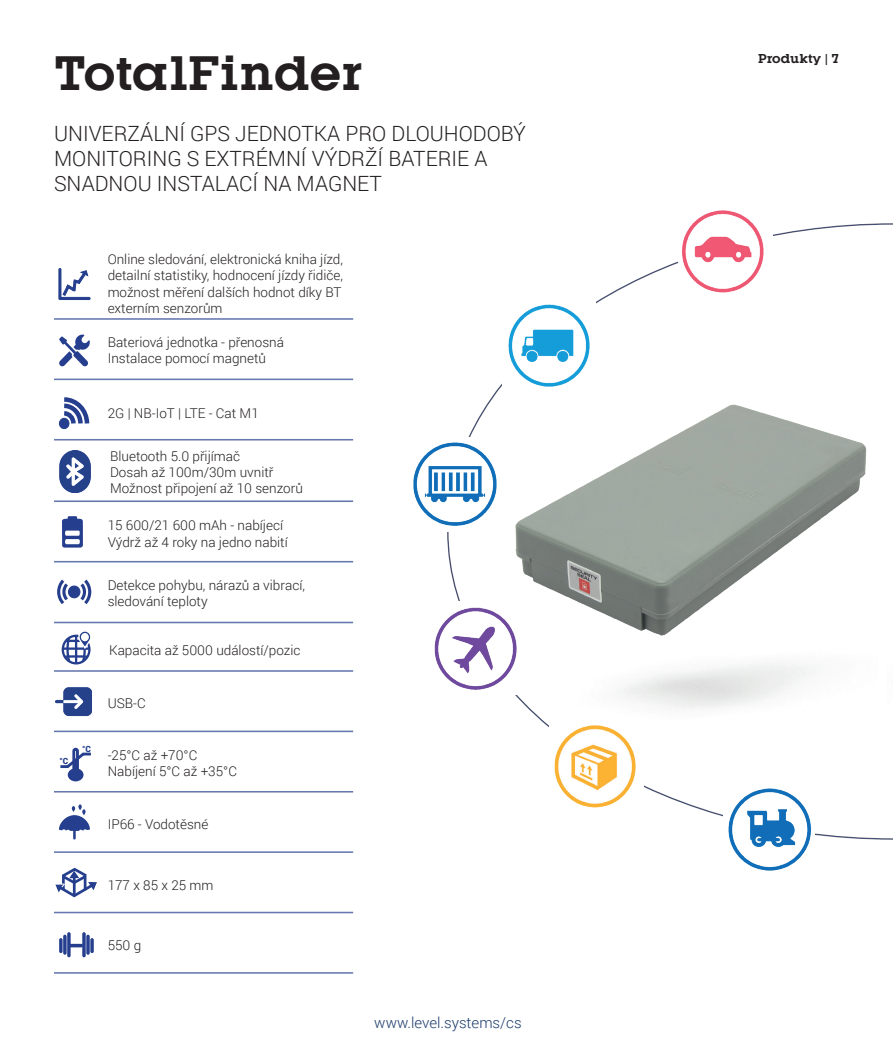
<style>
.page{position:relative;width:893px;height:1063px;background:#fff}
.page>*{position:absolute;margin:0;border:0;box-sizing:border-box;transform-origin:0 0}
.t1{font:700 45px "Kettering 105";color:#231f20}
.t2{font:300 21px/25.2px "Roboto";color:#231f20}
.t3{font:300 15px "Roboto";color:#1c3c6d}
.t4{font:300 13.5px/16.2px "Roboto";color:#231f20}
.t5{font:700 12px "Kettering 105";color:#231f20}
.t6{font:900 8.55px "Roboto";color:#253f8e}
</style>
<div class="page">
<img style="left:681px;top:210px;width:83px;height:83px">
<img style="left:554px;top:725px;width:82px;height:83px">
<img style="left:434px;top:607px;width:83px;height:83px">
<img style="left:728px;top:788px;width:84px;height:83px">
<img style="left:508px;top:304px;width:82px;height:83px">
<img style="left:413px;top:442px;width:84px;height:84px">
<img style="left:506px;top:404px;width:333px;height:237px">
<img style="left:839px;top:436px;width:32px;height:236px">
<div style="left:59px;top:418px;width:10px;height:11px;border:1px solid #253f8e;border-radius:50%"></div>
<svg style="left:60px;top:397px;width:30px;height:31px"></svg>
<svg style="left:62px;top:516px;width:21px;height:32px"></svg>
<div style="left:69px;top:586px;width:11px;height:12px;background:#253f8e;border-radius:50%"></div>
<div style="left:68px;top:586px;width:12px;height:12px;border:1px solid #253f8e;border-radius:50%"></div>
<svg style="left:57px;top:579px;width:14px;height:25px"></svg>
<svg style="left:77px;top:579px;width:15px;height:25px"></svg>
<div style="left:68px;top:768px;width:16px;height:13px;background:#253f8e;border-radius:50%"></div>
<div style="left:72px;top:748px;width:7px;height:27px;border:3px solid #253f8e;border-radius:2px"></div>
<svg style="left:60px;top:750px;width:31px;height:21px"></svg>
<svg style="left:63px;top:270px;width:25px;height:26px"></svg>
<div style="left:59px;top:268px;width:2px;height:32px;border:1px solid #253f8e"></div>
<div style="left:60px;top:297px;width:30px;height:3px;border:1px solid #253f8e"></div>
<svg style="left:59px;top:804px;width:31px;height:35px"></svg>
<svg style="left:59px;top:938px;width:4px;height:15px"></svg>
<svg style="left:63px;top:935px;width:4px;height:20px"></svg>
<svg style="left:67px;top:932px;width:4px;height:25px"></svg>
<svg style="left:90px;top:938px;width:4px;height:15px"></svg>
<svg style="left:86px;top:935px;width:4px;height:20px"></svg>
<svg style="left:82px;top:932px;width:4px;height:25px"></svg>
<hr style="left:68px;top:944px;width:15px;height:3px;background:#253f8e;border-radius:2px">
<hr style="left:54px;top:318px;width:299px;height:2px;background:#253f8e">
<hr style="left:54px;top:379px;width:299px;height:1px;background:#253f8e">
<hr style="left:54px;top:439px;width:299px;height:2px;background:#253f8e">
<hr style="left:54px;top:561px;width:299px;height:1px;background:#253f8e">
<hr style="left:54px;top:670px;width:299px;height:2px;background:#253f8e">
<hr style="left:54px;top:731px;width:299px;height:1px;background:#253f8e">
<hr style="left:54px;top:791px;width:299px;height:2px;background:#253f8e">
<hr style="left:54px;top:851px;width:299px;height:2px;background:#253f8e">
<hr style="left:54px;top:912px;width:299px;height:1px;background:#253f8e">
<svg style="left:55px;top:867px;width:42px;height:31px"></svg>
<svg style="left:59px;top:335px;width:31px;height:31px"></svg>
<img style="left:55px;top:687px;width:36px;height:30px">
<hr style="left:54px;top:972px;width:299px;height:2px;background:#253f8e">
<hr style="left:54px;top:500px;width:299px;height:2px;background:#253f8e">
<img style="left:59px;top:450px;width:32px;height:42px">
<hr style="left:54px;top:622px;width:299px;height:1px;background:#253f8e">
<svg style="left:61px;top:631px;width:30px;height:34px"></svg>
<h1 class="t1" style="left:54px;top:45px;width:310px">TotalFinder</h1>
<p class="t5" style="left:758px;top:52px;width:82px">Produkty | 7</p>
<h2 class="t2" style="left:54px;top:120px;width:473px">UNIVERZÁLNÍ GPS JEDNOTKA PRO DLOUHODOBÝ<br>MONITORING S EXTRÉMNÍ VÝDRŽÍ BATERIE A<br>SNADNOU INSTALACÍ NA MAGNET</h2>
<p class="t4" style="left:108px;top:251px;width:237px;text-align:justify">Online sledování, elektronická kniha jízd, detailní statistiky, hodnocení jízdy řidiče, možnost měření dalších hodnot díky BT externím senzorům</p>
<p class="t4" style="left:108px;top:334px;width:178px">Bateriová jednotka - přenosná<br>Instalace pomocí magnetů</p>
<p class="t4" style="left:108px;top:405px;width:153px">2G | NB-IoT | LTE - Cat M1</p>
<p class="t4" style="left:110px;top:448px;width:194px">Bluetooth 5.0 přijímač<br>Dosah až 100m/30m uvnitř<br>Možnost připojení až 10 senzorů</p>
<p class="t4" style="left:108px;top:517px;width:182px">15 600/21 600 mAh - nabíjecí<br>Výdrž až 4 roky na jedno nabití</p>
<p class="t4" style="left:108px;top:577px;width:199px">Detekce pohybu, nárazů a vibrací, sledování teploty</p>
<p class="t4" style="left:109px;top:641px;width:193px">Kapacita až 5000 událostí/pozic</p>
<p class="t6" style="left:59px;top:755px;width:10px">°C</p>
<p class="t6" style="left:82px;top:743px;width:10px">°C</p>
<p class="t4" style="left:108px;top:695px;width:40px">USB-C</p>
<p class="t4" style="left:108px;top:747px;width:131px">-25°C až +70°C<br>Nabíjení 5°C až +35°C</p>
<p class="t4" style="left:108px;top:816px;width:102px">IP66 - Vodotěsné</p>
<p class="t4" style="left:108px;top:876px;width:107px">177 x 85 x 25 mm</p>
<p class="t4" style="left:108px;top:936px;width:35px">550 g</p>
<p class="t3" style="left:374px;top:1012px;width:149px">www.level.systems/cs</p>
</div>
